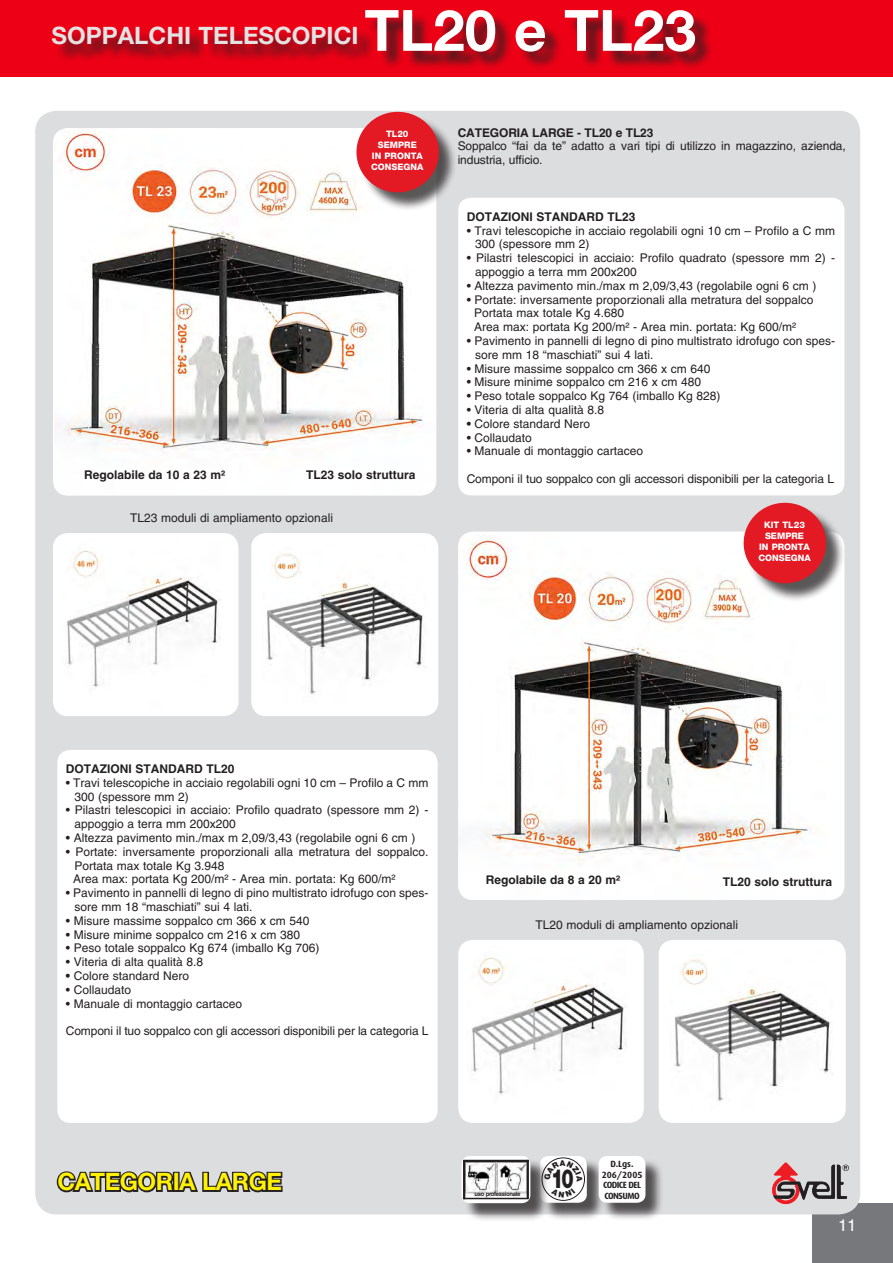
<style>
.page{position:relative;width:893px;height:1263px;background:#fff}
.page>*{position:absolute;margin:0;border:0;box-sizing:border-box;transform-origin:0 0}
.Normale{font:700 57px "Helvetica Neue";color:#fff}
.t1{font:900 26.4px "Helvetica Neue";color:#231f20;scale:.7 1}
.Normale-2{font:700 24px "Helvetica Neue";color:#e3e2e3}
.Normale-3{font:700 24px "Helvetica Neue";letter-spacing:-.02em;color:#fff106}
.Normale-4{font:16.5px "Helvetica";color:#fff}
.testo_descrittivo{font:12px/13.8px "Helvetica";color:#231f20}
.didascalia_bold{font:700 12px "Helvetica";color:#231f20}
.testo_descrittivo-2{font:700 12px "Helvetica";color:#231f20}
.didascalia_bold-2{font:12px "Helvetica";color:#231f20}
.tittolopecetta_rossa{font:800 9px/10.9px "Helvetica Neue";color:#fff;text-align:center}
.t2{font:700 9px/10.5px "Dax";letter-spacing:-.06em;color:#231f20}
.accessori{font:700 6px "Helvetica";letter-spacing:-.06em;color:#231f20}
.s1{font-weight:700}
</style>
<div class="page">
<div style="left:812px;top:1203px;width:81px;height:60px;background:#76787b"></div>
<div style="left:0;top:0;width:893px;height:76px;background:#ed0015"></div>
<div style="left:35px;top:111px;width:825px;height:1103px;background:#dcdddf;border-radius:21px"></div>
<img style="left:54px;top:128px;width:382px;height:367px">
<div style="left:53px;top:533px;width:185px;height:183px;background:#fff;border-radius:15px"></div>
<img style="left:66px;top:550px;width:155px;height:137px">
<div style="left:251px;top:533px;width:187px;height:183px;background:#fff;border-radius:15px"></div>
<img style="left:266px;top:553px;width:158px;height:142px">
<div style="left:55px;top:29px;width:320px;height:34px;background:#231f20;opacity:.75"></div>
<div style="left:368px;top:13px;width:345px;height:57px;background:#231f20;opacity:.75"></div>
<div style="left:458px;top:198px;width:386px;height:297px;background:#fff;border-radius:13px"></div>
<div style="left:542px;top:1158px;width:63px;height:63px;background:#231f20;opacity:.75"></div>
<div style="left:540px;top:1156px;width:47px;height:47px;background:#fff;border-radius:9px"></div>
<div style="left:601px;top:1158px;width:63px;height:63px;background:#231f20;opacity:.75"></div>
<div style="left:599px;top:1156px;width:46px;height:47px;background:#fff;border-radius:9px"></div>
<div style="left:458px;top:532px;width:386px;height:368px;background:#fff;border-radius:15px"></div>
<img style="left:458px;top:532px;width:359px;height:368px">
<div style="left:458px;top:940px;width:186px;height:183px;background:#fff;border-radius:15px"></div>
<img style="left:471px;top:957px;width:155px;height:138px">
<div style="left:659px;top:940px;width:187px;height:183px;background:#fff;border-radius:15px"></div>
<img style="left:674px;top:959px;width:157px;height:143px">
<div style="left:57px;top:750px;width:381px;height:373px;background:#fff;border-radius:13px"></div>
<div style="left:464px;top:1158px;width:85px;height:64px;background:#231f20;opacity:.75"></div>
<svg style="left:461px;top:1156px;width:69px;height:47px"></svg>
<img style="left:465px;top:1162px;width:62px;height:36px">
<hr style="left:463px;top:1160px;width:65px;height:2px;background:#231f20">
<hr style="left:463px;top:1198px;width:65px;height:1px;background:#231f20">
<hr style="left:463px;top:1160px;width:2px;height:39px;background:#231f20">
<hr style="left:527px;top:1160px;width:2px;height:39px;background:#231f20">
<img style="left:755px;top:1162px;width:104px;height:53px">
<svg style="left:56px;top:1171px;width:227px;height:22px"></svg>
<div style="left:746px;top:505px;width:99px;height:97px;background:#231f20;opacity:.75"></div>
<div style="left:744px;top:503px;width:82px;height:80px;background:#e31923;border-radius:50%"></div>
<div style="left:359px;top:114px;width:99px;height:97px;background:#231f20;opacity:.75"></div>
<div style="left:356px;top:112px;width:83px;height:80px;background:#e31923;border-radius:50%"></div>
<svg style="left:541px;top:1157px;width:44px;height:44px"></svg>
<p class="Normale-2" style="left:52px;top:20px;width:308px">SOPPALCHI TELESCOPICI</p>
<p class="Normale" style="left:364px;top:-5px;width:333px">TL20 e TL23</p>
<p class="tittolopecetta_rossa" style="left:386px;top:129px;width:24px">TL20</p>
<p class="tittolopecetta_rossa" style="left:371px;top:140px;width:54px">SEMPRE<br>IN PRONTA<br>CONSEGNA</p>
<p class="testo_descrittivo-2" style="left:458px;top:125px;width:197px">CATEGORIA LARGE - TL20 e TL23</p>
<p class="testo_descrittivo" style="left:458px;top:139px;width:389px">Soppalco “fai da te” adatto a vari tipi di utilizzo in magazzino, azienda, industria, ufficio.</p>
<p class="didascalia_bold" style="left:84px;top:467px;width:143px">Regolabile da 10 a 23 m²</p>
<p class="didascalia_bold" style="left:306px;top:468px;width:111px">TL23 solo struttura</p>
<p class="didascalia_bold-2" style="left:130px;top:511px;width:204px">TL23 moduli di ampliamento opzionali</p>
<p class="testo_descrittivo-2" style="left:467px;top:209px;width:170px">DOTAZIONI STANDARD TL23</p>
<p class="testo_descrittivo" style="left:475px;top:223px;width:361px;text-indent:-9px">• Travi telescopiche in acciaio regolabili ogni 10 cm – Profilo a C mm<br>300 (spessore mm 2)</p>
<p class="testo_descrittivo" style="left:475px;top:251px;width:361px;text-indent:-9px">• Pilastri telescopici in acciaio: Profilo quadrato (spessore mm 2) - appoggio a terra mm 200x200</p>
<p class="testo_descrittivo" style="left:467px;top:279px;width:351px">• Altezza pavimento min./max m 2,09/3,43 (regolabile ogni 6 cm )</p>
<p class="testo_descrittivo" style="left:467px;top:292px;width:348px">• Portate: inversamente proporzionali alla metratura del soppalco</p>
<p class="testo_descrittivo" style="left:474px;top:306px;width:152px">Portata max totale Kg 4.680</p>
<p class="testo_descrittivo" style="left:474px;top:320px;width:324px">Area max: portata Kg 200/m² - Area min. portata: Kg 600/m²</p>
<p class="testo_descrittivo" style="left:475px;top:334px;width:361px;text-indent:-9px">• Pavimento in pannelli di legno di pino multistrato idrofugo con spes&shy;sore mm 18 “maschiati” sui 4 lati.</p>
<p class="testo_descrittivo" style="left:467px;top:361px;width:245px">• Misure massime soppalco cm 366 x cm 640</p>
<p class="testo_descrittivo" style="left:467px;top:375px;width:236px">• Misure minime soppalco cm 216 x cm 480</p>
<p class="testo_descrittivo" style="left:467px;top:389px;width:255px">• Peso totale soppalco Kg 764 (imballo Kg 828)</p>
<p class="testo_descrittivo" style="left:467px;top:403px;width:139px">• Viteria di alta qualità 8.8</p>
<p class="testo_descrittivo" style="left:467px;top:417px;width:125px"><span class="s1">•</span> Colore standard Nero</p>
<p class="testo_descrittivo" style="left:467px;top:430px;width:67px">• Collaudato</p>
<p class="testo_descrittivo" style="left:467px;top:444px;width:178px">• Manuale di montaggio cartaceo</p>
<p class="testo_descrittivo" style="left:467px;top:472px;width:369px">Componi il tuo soppalco con gli accessori disponibili per la categoria L</p>
<p class="tittolopecetta_rossa" style="left:764px;top:520px;width:42px">KIT TL23</p>
<p class="tittolopecetta_rossa" style="left:758px;top:530px;width:54px">SEMPRE<br>IN PRONTA<br>CONSEGNA</p>
<p class="testo_descrittivo-2" style="left:66px;top:761px;width:170px">DOTAZIONI STANDARD TL20</p>
<p class="testo_descrittivo" style="left:74px;top:776px;width:356px;text-indent:-9px">• Travi telescopiche in acciaio regolabili ogni 10 cm – Profilo a C mm<br>300 (spessore mm 2)</p>
<p class="testo_descrittivo" style="left:74px;top:803px;width:355px;text-indent:-9px">• Pilastri telescopici in acciaio: Profilo quadrato (spessore mm 2) - appoggio a terra mm 200x200</p>
<p class="testo_descrittivo" style="left:66px;top:831px;width:351px">• Altezza pavimento min./max m 2,09/3,43 (regolabile ogni 6 cm )</p>
<p class="testo_descrittivo" style="left:74px;top:845px;width:355px;text-indent:-9px">• Portate: inversamente proporzionali alla metratura del soppalco.<br>Portata max totale Kg 3.948</p>
<p class="testo_descrittivo" style="left:73px;top:872px;width:324px">Area max: portata Kg 200/m² - Area min. portata: Kg 600/m²</p>
<p class="testo_descrittivo" style="left:74px;top:886px;width:355px;text-indent:-9px">• Pavimento in pannelli di legno di pino multistrato idrofugo con spes&shy;sore mm 18 “maschiati” sui 4 lati.</p>
<p class="testo_descrittivo" style="left:66px;top:914px;width:245px">• Misure massime soppalco cm 366 x cm 540</p>
<p class="testo_descrittivo" style="left:66px;top:927px;width:236px">• Misure minime soppalco cm 216 x cm 380</p>
<p class="testo_descrittivo" style="left:66px;top:941px;width:255px">• Peso totale soppalco Kg 674 (imballo Kg 706)</p>
<p class="testo_descrittivo" style="left:66px;top:955px;width:139px">• Viteria di alta qualità 8.8</p>
<p class="testo_descrittivo" style="left:66px;top:969px;width:125px"><span class="s1">•</span> Colore standard Nero</p>
<p class="testo_descrittivo" style="left:66px;top:983px;width:67px">• Collaudato</p>
<p class="testo_descrittivo" style="left:66px;top:996px;width:178px">• Manuale di montaggio cartaceo</p>
<p class="testo_descrittivo" style="left:66px;top:1024px;width:364px">Componi il tuo soppalco con gli accessori disponibili per la categoria L</p>
<p class="didascalia_bold" style="left:486px;top:872px;width:136px">Regolabile da 8 a 20 m²</p>
<p class="didascalia_bold" style="left:723px;top:874px;width:111px">TL20 solo struttura</p>
<p class="didascalia_bold-2" style="left:535px;top:918px;width:204px">TL20 moduli di ampliamento opzionali</p>
<p class="Normale-3" style="left:57px;top:1167px;width:226px">CATEGORIA LARGE</p>
<p class="accessori" style="left:475px;top:1190px;width:47px">uso professionale</p>
<p class="t1" style="left:551px;top:1163px;width:34px">10</p>
<p class="t2" style="left:610px;top:1159px;width:25px">D.Lgs.</p>
<p class="t2" style="left:602px;top:1169px;width:42px">206/2005<br>CODICE DEL</p>
<p class="t2" style="left:605px;top:1190px;width:37px">CONSUMO</p>
<p class="Normale-4" style="left:838px;top:1216px;width:20px">11</p>
</div>
